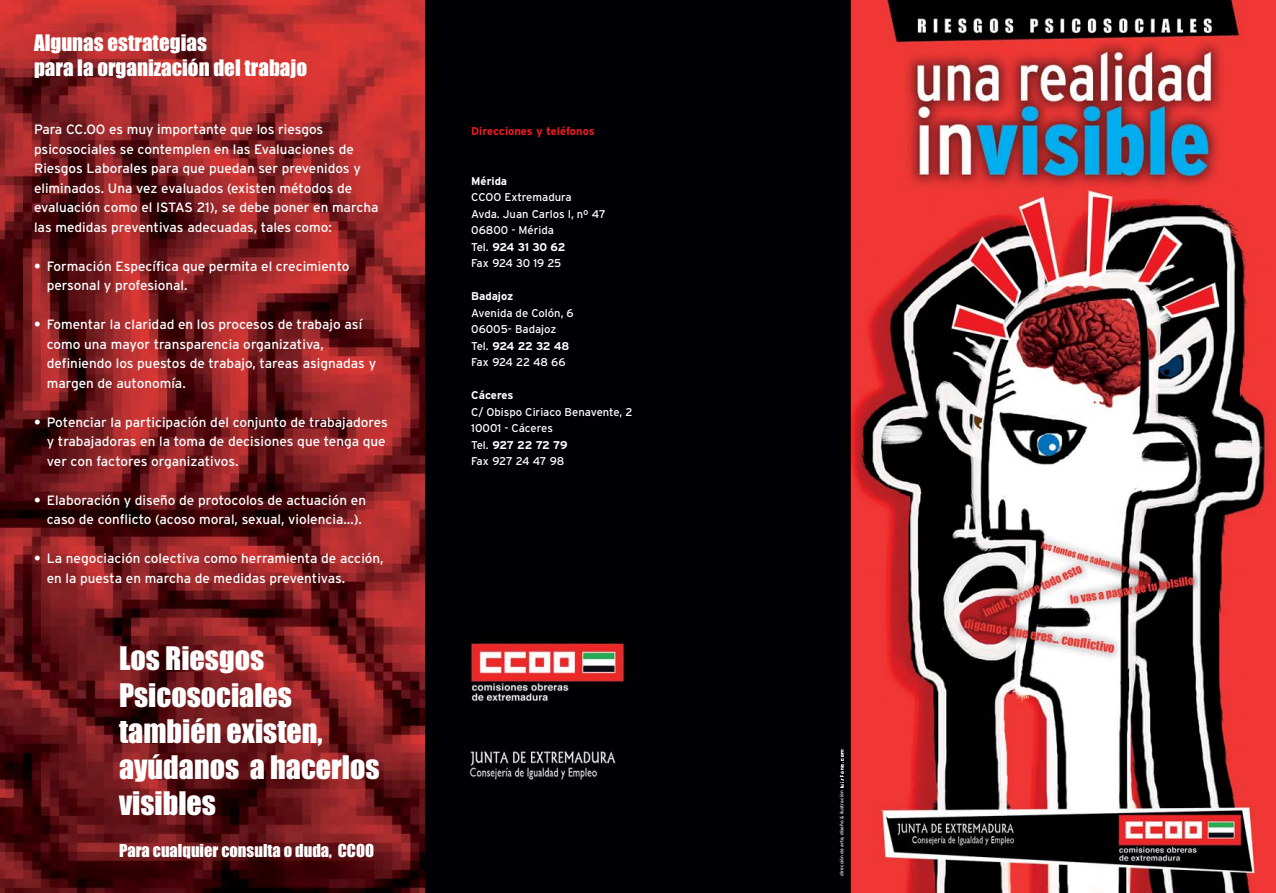
<style>
.page{position:relative;width:1276px;height:893px;background:#fff}
.page>*{position:absolute;margin:0;border:0;box-sizing:border-box;transform-origin:0 0}
.t1{font:30px/36px "Impact";color:#fff}
.t2{font:21px/25.2px "Impact";color:#fff}
.t3{font:16.5px "Impact";color:#fff}
.t4{font:13.5px/19.5px "Interstate";color:#fff}
.t5{font:11.25px/16.5px "Interstate";color:#fff}
.t6{font:700 11.25px "Interstate";color:#ed1c24}
.t7{font:700 11.25px "Interstate";color:#fff}
.t8{font:4.8px "Interstate";color:#fff}
.s1{font-weight:700}
.s2{font-family:"Hooge 0456";font-size:7.05px}
</style>
<div class="page">
<img style="left:0;top:0;width:1276px;height:893px">
<h2 class="t2" style="left:34px;top:31px;width:275px">Algunas estrategias<br>para la organización del trabajo</h2>
<p class="t4" style="left:34px;top:121px;width:346px">Para CC.OO es muy importante que los riesgos psicosociales se contemplen en las Evaluaciones de Riesgos Laborales para que puedan ser prevenidos y eliminados. Una vez evaluados (existen métodos de evaluación como el ISTAS 21), se debe poner en marcha las medidas preventivas adecuadas, tales como:</p>
<p class="t4" style="left:47px;top:257px;width:304px;text-indent:-13px"><span class="s1">•</span> Formación Específica que permita el crecimiento personal y profesional.</p>
<p class="t4" style="left:47px;top:316px;width:331px;text-indent:-13px"><span class="s1">•</span> Fomentar la claridad en los procesos de trabajo así como una mayor transparencia organizativa, definiendo los puestos de trabajo, tareas asignadas y margen de autonomía.</p>
<p class="t4" style="left:47px;top:413px;width:343px;text-indent:-13px"><span class="s1">•</span> Potenciar la participación del conjunto de trabajadores y trabajadoras en la toma de decisiones que tenga que ver con factores organizativos.</p>
<p class="t4" style="left:47px;top:491px;width:321px;text-indent:-13px"><span class="s1">•</span> Elaboración y diseño de protocolos de actuación en caso de conflicto (acoso moral, sexual, violencia…).</p>
<p class="t4" style="left:47px;top:550px;width:338px;text-indent:-13px"><span class="s1">•</span> La negociación colectiva como herramienta de acción, en la puesta en marcha de medidas preventivas.</p>
<h1 class="t1" style="left:119px;top:643px;width:262px">Los Riesgos<br>Psicosociales también existen, ayúdanos a hacerlos visibles</h1>
<p class="t3" style="left:119px;top:845px;width:256px">Para cualquier consulta o duda, CCOO</p>
<p class="t6" style="left:471px;top:127px;width:125px">Direcciones y teléfonos</p>
<p class="t7" style="left:471px;top:177px;width:37px">Mérida</p>
<p class="t5" style="left:471px;top:190px;width:136px">CCOO Extremadura<br>Avda. Juan Carlos I, nº 47<br>06800 - Mérida<br>Tel. <span class="s1">924 31 30 62<br></span>Fax 924 30 19 25</p>
<p class="t7" style="left:471px;top:292px;width:44px">Badajoz</p>
<p class="t5" style="left:471px;top:306px;width:104px">Avenida de Colón, 6<br>06005- Badajoz<br>Tel. <span class="s1">924 22 32 48<br></span>Fax 924 22 48 66</p>
<p class="t7" style="left:471px;top:391px;width:44px">Cáceres</p>
<p class="t5" style="left:471px;top:405px;width:163px">C/ Obispo Ciriaco Benavente, 2<br>10001 - Cáceres<br>Tel. <span class="s1">927 22 72 79<br></span>Fax 927 24 47 98</p>
<p class="t8" style="left:840px;top:876px;width:130px;rotate:-90deg">dirección de arte, diseño &amp; ilustración <span class="s2">luisfano.com</span></p>
</div>
